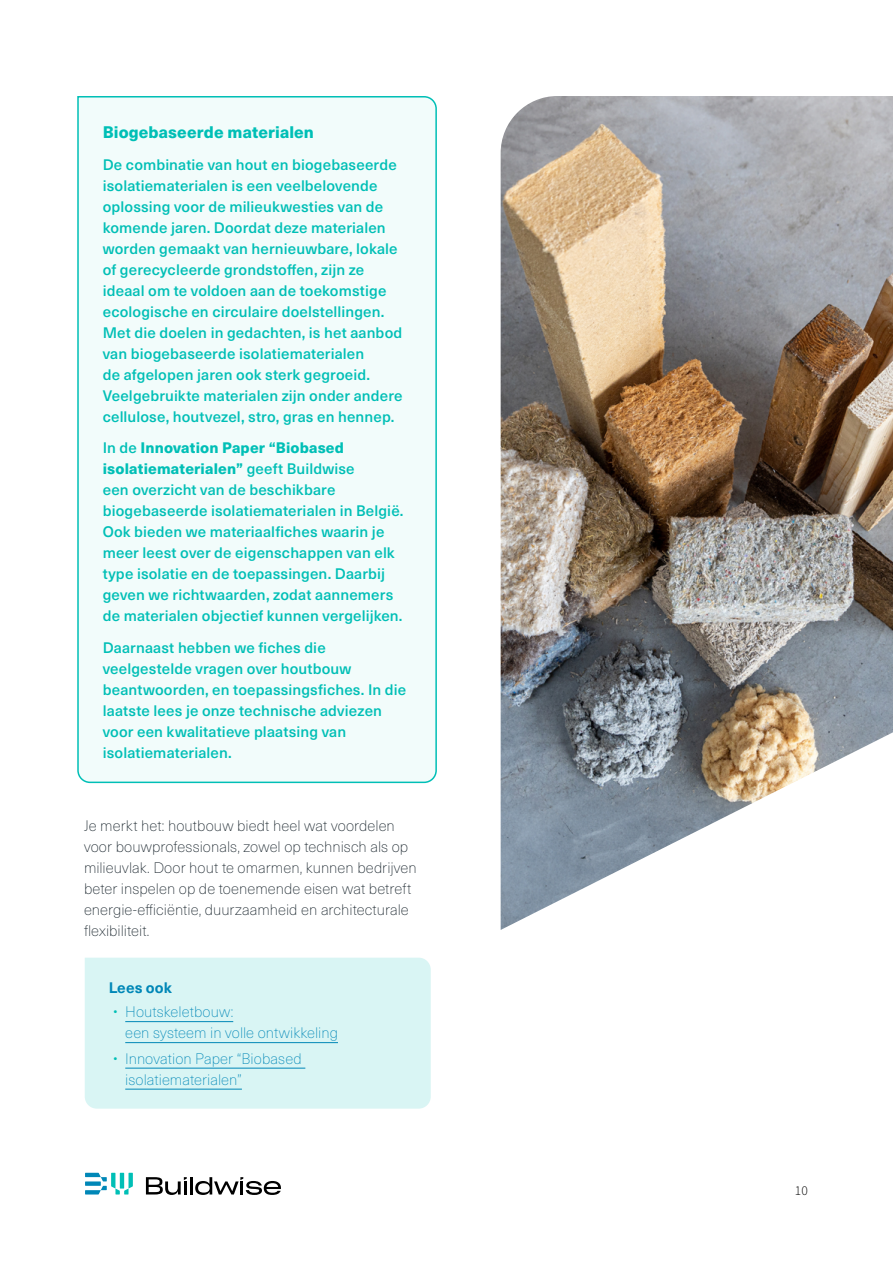
<style>
.page{position:relative;width:893px;height:1263px;background:#fff}
.page>*{position:absolute;margin:0;border:0;box-sizing:border-box;transform-origin:0 0}
.t1{font:800 16.5px "Neue Haas Unica W1 G";letter-spacing:.005em;color:#00bfb6}
.t2{font:500 15px/21px "Neue Haas Unica W1 G";letter-spacing:.01em;color:#00bfb6}
.t3{font:100 15px/21px "Neue Haas Unica W1 G";letter-spacing:.005em;color:#142028}
.t4{font:100 15px/21px "Neue Haas Unica W1 G";letter-spacing:.005em;color:#0087b7}
.t5{font:700 15px "Neue Haas Unica W1 G";letter-spacing:.005em;color:#0087b7}
.t6{font:13.5px "Source Sans Variable";color:#000}
.s1{font-weight:800}
.s2{color:#00bfb6}
</style>
<div class="page">
<svg style="left:146px;top:1177px;width:41px;height:18px"></svg>
<hr style="left:190px;top:1177px;width:3px;height:17px;background:#000">
<svg style="left:195px;top:1177px;width:86px;height:18px"></svg>
<svg style="left:85px;top:1173px;width:48px;height:21px"></svg>
<hr style="left:120px;top:1173px;width:4px;height:15px;background:#00bfb6">
<div style="left:77px;top:96px;width:360px;height:688px;background:#f2fcfb"></div>
<div style="left:85px;top:958px;width:346px;height:151px;background:#d9f5f4"></div>
<hr style="left:125px;top:1021px;width:108px;height:1px;background:#0087b7">
<hr style="left:125px;top:1042px;width:213px;height:1px;background:#0087b7">
<hr style="left:125px;top:1068px;width:180px;height:1px;background:#0087b7">
<hr style="left:125px;top:1089px;width:117px;height:1px;background:#0087b7">
<img style="left:501px;top:96px;width:392px;height:834px">
<p class="t1" style="left:103px;top:119px;width:213px">Biogebaseerde materialen</p>
<p class="t2" style="left:103px;top:153px;width:301px">De combinatie van hout en biogebaseerde isolatiematerialen is een veelbelovende oplossing voor de milieukwesties van de komende jaren. Doordat deze materialen worden gemaakt van hernieuwbare, lokale of gerecycleerde grondstoffen, zijn ze ideaal om te voldoen aan de toekomstige ecologische en circulaire doelstellingen.<br>Met die doelen in gedachten, is het aanbod van biogebaseerde isolatiematerialen<br>de afgelopen jaren ook sterk gegroeid.<br>Veelgebruikte materialen zijn onder andere cellulose, houtvezel, stro, gras en hennep.</p>
<p class="t2" style="left:103px;top:436px;width:302px">In de <span class="s1">Innovation Paper “Biobased isolatiematerialen”</span> geeft Buildwise<br>een overzicht van de beschikbare biogebaseerde isolatiematerialen in België.<br>Ook bieden we materiaalfiches waarin je meer leest over de eigenschappen van elk type isolatie en de toepassingen. Daarbij geven we richtwaarden, zodat aannemers de materialen objectief kunnen vergelijken.</p>
<p class="t2" style="left:103px;top:636px;width:305px">Daarnaast hebben we fiches die veelgestelde vragen over houtbouw beantwoorden, en toepassingsfiches. In die laatste lees je onze technische adviezen voor een kwalitatieve plaatsing van isolatiematerialen.</p>
<p class="t3" style="left:84px;top:815px;width:334px">Je merkt het: houtbouw biedt heel wat voordelen voor bouwprofessionals, zowel op technisch als op milieuvlak. Door hout te omarmen, kunnen bedrijven beter inspelen op de toenemende eisen wat betreft energie-efficiëntie, duurzaamheid en architecturale flexibiliteit.</p>
<p class="t5" style="left:109px;top:976px;width:65px">Lees ook</p>
<p class="t4" style="left:125px;top:1001px;width:214px;text-indent:-12px"><span class="s2">•</span> Houtskeletbouw:<br>een systeem in volle ontwikkeling</p>
<p class="t4" style="left:125px;top:1047px;width:178px;text-indent:-12px"><span class="s2">•</span> Innovation Paper “Biobased isolatiematerialen”</p>
<p class="t6" style="left:795px;top:1182px;width:15px">10</p>
</div>
